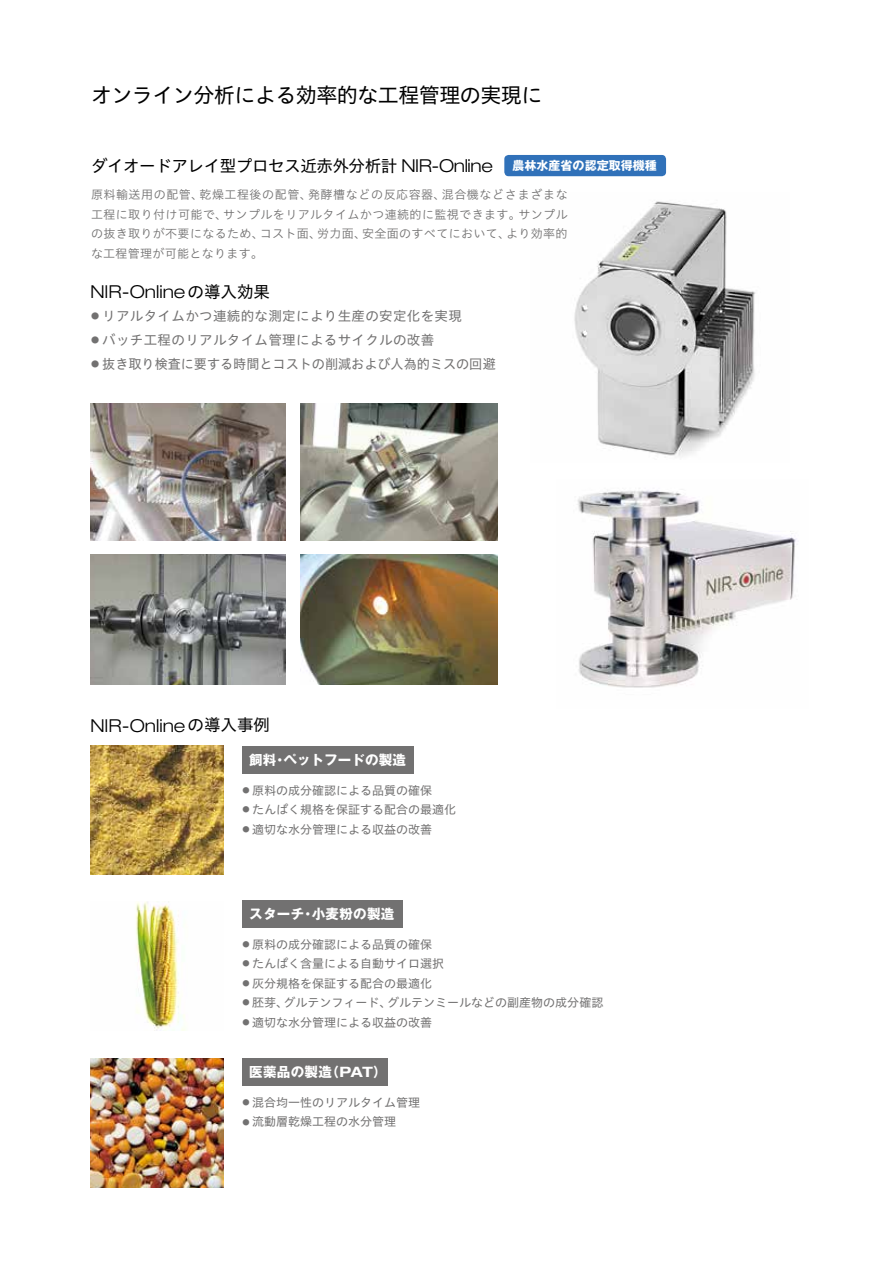
<style>
.page{position:relative;width:881px;height:1263px;background:#fff}
.page>*{position:absolute;margin:0;border:0;box-sizing:border-box;transform-origin:0 0}
.t1{font:21px "Hiragino UD Sans Std W4";letter-spacing:-.025em;color:#000}
.t2{font:300 expanded 17.85px "Helvetica Neue LT Std";color:#000}
.t3{font:16.5px "Hiragino UD Sans Std W4";letter-spacing:-.025em;color:#000}
.t4{font:13.5px "Hiragino UD Sans Std W4";letter-spacing:.025em;color:#727171}
.t5{font:700 13.5px "Gothic MB101 Pro";letter-spacing:.025em;color:#fff}
.t6{font:13.5px "Hiragino UD Sans Std W4";color:#727171}
.t7{font:12px "Hiragino UD Sans Std W4";color:#727171}
.t8{font:12px/19.5px "Hiragino UD Sans Std W3";letter-spacing:.03em;color:#727171;text-align:justify}
.s1{font-family:"Helvetica Neue LT Std";font-weight:300;font-stretch:expanded;font-size:17.85px}
.s2{font-family:"Gothic MB101 Pro";font-weight:700;font-size:12px;color:#fff}
.s3{font-family:"Hiragino UD Sans Std W4";font-weight:400;font-stretch:normal;font-size:16.5px}
.s4{font-family:"Helvetica Neue LT Std";font-stretch:expanded;font-size:14.25px}
</style>
<div class="page">
<img style="left:574px;top:201px;width:182px;height:256px">
<img style="left:577px;top:488px;width:220px;height:200px">
<div style="left:504px;top:155px;width:161px;height:21px;background:#3071b9;border-radius:4px"></div>
<img style="left:90px;top:404px;width:195px;height:136px">
<img style="left:301px;top:403px;width:196px;height:137px">
<img style="left:90px;top:555px;width:195px;height:130px">
<img style="left:301px;top:555px;width:196px;height:130px">
<img style="left:90px;top:745px;width:133px;height:129px">
<img style="left:135px;top:901px;width:50px;height:129px">
<img style="left:90px;top:1058px;width:133px;height:129px">
<div style="left:242px;top:746px;width:171px;height:28px;background:#727171"></div>
<div style="left:242px;top:900px;width:161px;height:28px;background:#727171"></div>
<div style="left:242px;top:1058px;width:145px;height:28px;background:#727171"></div>
<h1 class="t1" style="left:91px;top:80px;width:452px">オンライン分析による効率的な工程管理の実現に</h1>
<h3 class="t3" style="left:91px;top:153px;width:567px">ダイオードアレイ型プロセス近赤外分析計 <span class="s1">NIR-Online</span> <span class="s2">農林水産省の認定取得機種</span></h3>
<p class="t8" style="left:91px;top:184px;width:478px">原料輸送用の配管、乾燥工程後の配管、発酵槽などの反応容器、混合機などさまざまな工程に取り付け可能で、サンプルをリアルタイムかつ連続的に監視できます。サンプルの抜き取りが不要になるため、コスト面、労力面、安全面のすべてにおいて、より効率的な工程管理が可能となります。</p>
<h2 class="t2" style="left:90px;top:281px;width:181px">NIR-Online<span class="s3">の導入効果</span></h2>
<p class="t4" style="left:91px;top:305px;width:372px"><sup>●</sup> リアルタイムかつ連続的な測定により生産の安定化を実現</p>
<p class="t4" style="left:91px;top:329px;width:344px"><sup>●</sup> バッチ工程のリアルタイム管理によるサイクルの改善</p>
<p class="t6" style="left:91px;top:353px;width:406px"><sup>●</sup> 抜き取り検査に要する時間とコストの削減および人為的ミスの回避</p>
<h2 class="t2" style="left:90px;top:714px;width:181px">NIR-Online<span class="s3">の導入事例</span></h2>
<p class="t5" style="left:249px;top:748px;width:158px">飼料・ペットフードの製造</p>
<p class="t7" style="left:242px;top:781px;width:191px"><sup>●</sup> 原料の成分確認による品質の確保</p>
<p class="t7" style="left:242px;top:801px;width:215px"><sup>●</sup> たんぱく規格を保証する配合の最適化</p>
<p class="t7" style="left:242px;top:820px;width:191px"><sup>●</sup> 適切な水分管理による収益の改善</p>
<p class="t5" style="left:249px;top:902px;width:147px">スターチ・小麦粉の製造</p>
<p class="t7" style="left:242px;top:935px;width:191px"><sup>●</sup> 原料の成分確認による品質の確保</p>
<p class="t7" style="left:242px;top:954px;width:203px"><sup>●</sup> たんぱく含量による自動サイロ選択</p>
<p class="t7" style="left:242px;top:974px;width:191px"><sup>●</sup> 灰分規格を保証する配合の最適化</p>
<p class="t7" style="left:242px;top:993px;width:362px"><sup>●</sup> 胚芽、グルテンフィード、グルテンミールなどの副産物の成分確認</p>
<p class="t7" style="left:242px;top:1013px;width:191px"><sup>●</sup> 適切な水分管理による収益の改善</p>
<p class="t5" style="left:249px;top:1060px;width:139px">医薬品の製造（<span class="s4">PAT</span>）</p>
<p class="t7" style="left:242px;top:1093px;width:179px"><sup>●</sup> 混合均一性のリアルタイム管理</p>
<p class="t7" style="left:242px;top:1113px;width:155px"><sup>●</sup> 流動層乾燥工程の水分管理</p>
</div>
